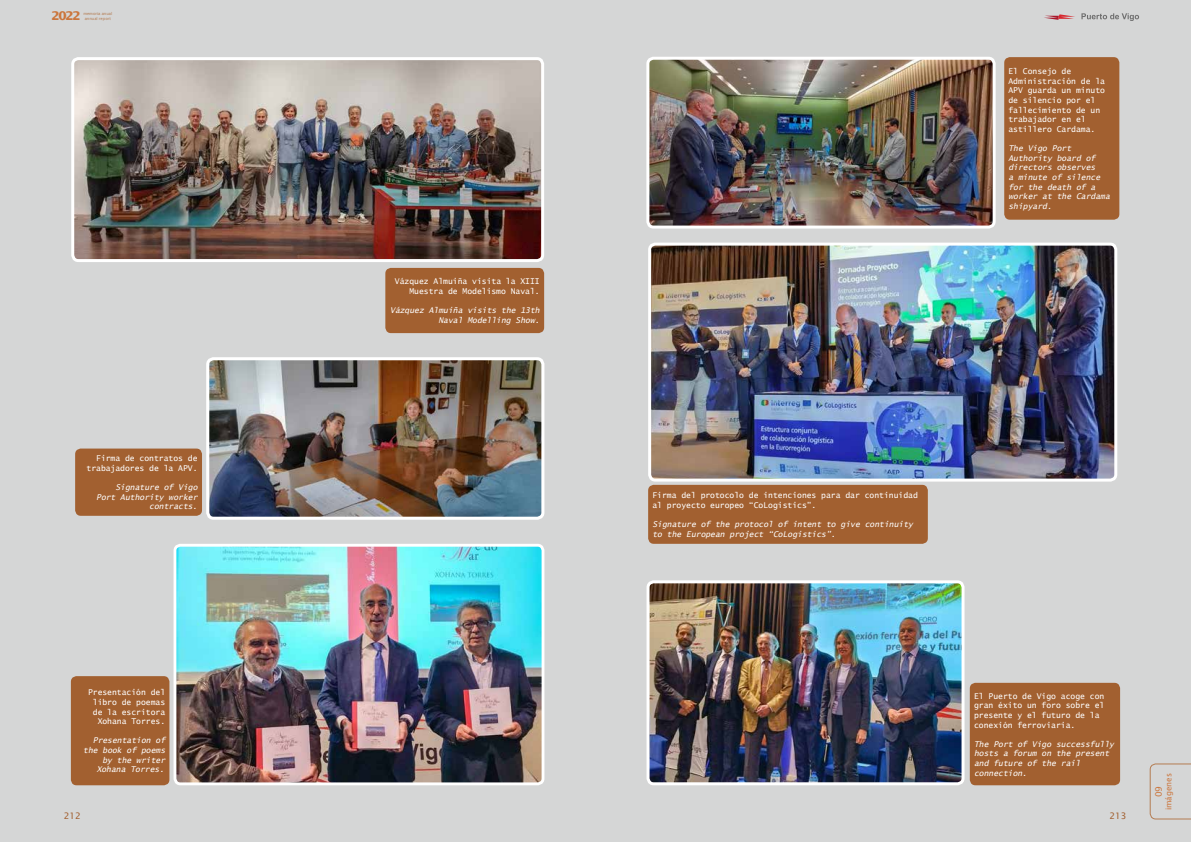
<style>
.page{position:relative;width:1191px;height:842px;background:#d5d6d6}
.page>*{position:absolute;margin:0;border:0;box-sizing:border-box;transform-origin:0 0}
.t1{font:700 12px "Lucida Sans";color:#cb763d}
.t2{font:9px "Lucida Sans";color:#a26030}
.t3{font:9px "Lucida Sans";color:#cb763d}
.t4{font:8px/9.6px "Lucida Sans Typewriter";color:#fff;text-align:right}
.t5{font:italic 8px/9.6px "Lucida Sans Typewriter";color:#fff;text-align:right}
.t6{font:8px "Lucida Sans";color:#cb763d}
.t7{font:4px/4.5px "Lucida Sans";color:#b47c52;text-align:center}
</style>
<div class="page">
<svg style="left:1149px;top:763px;width:42px;height:56px"></svg>
<svg style="left:1044px;top:14px;width:31px;height:6px"></svg>
<svg style="left:1081px;top:13px;width:58px;height:8px"></svg>
<img style="left:652px;top:247px;width:461px;height:231px">
<div style="left:648px;top:243px;width:469px;height:239px;border:3px solid #fff;border-radius:6px"></div>
<img style="left:210px;top:361px;width:330px;height:155px">
<div style="left:206px;top:357px;width:338px;height:163px;border:3px solid #fff;border-radius:6px"></div>
<img style="left:75px;top:61px;width:465px;height:197px">
<div style="left:71px;top:57px;width:473px;height:205px;border:3px solid #fff;border-radius:6px"></div>
<img style="left:650px;top:58px;width:344px;height:167px">
<div style="left:646px;top:57px;width:349px;height:172px;border:3px solid #fff;border-radius:6px"></div>
<img style="left:177px;top:545px;width:366px;height:239px">
<div style="left:173px;top:544px;width:371px;height:241px;border:3px solid #fff;border-radius:5px"></div>
<div style="left:385px;top:268px;width:159px;height:65px;background:#a26030;border-radius:6px"></div>
<div style="left:71px;top:676px;width:98px;height:109px;background:#a26030;border-radius:6px"></div>
<div style="left:969px;top:683px;width:151px;height:102px;background:#a26030;border-radius:6px"></div>
<div style="left:1004px;top:57px;width:115px;height:163px;background:#a26030;border-radius:6px"></div>
<div style="left:75px;top:449px;width:127px;height:67px;background:#a26030;border-radius:6px"></div>
<div style="left:648px;top:485px;width:279px;height:59px;background:#a26030;border-radius:6px"></div>
<img style="left:650px;top:584px;width:313px;height:200px">
<div style="left:646px;top:580px;width:318px;height:205px;border:3px solid #fff;border-radius:6px"></div>
<h1 class="t1" style="left:51px;top:9px;width:31px">2022</h1>
<p class="t7" style="left:83px;top:11px;width:30px">memoria anual annual report</p>
<p class="t4" style="left:395px;top:277px;width:146px">Vázquez Almuiña visita la XIII<br>Muestra de Modelismo Naval.</p>
<p class="t5" style="left:390px;top:305px;width:151px">Vázquez Almuiña visits the 13th<br>Naval Modelling Show.</p>
<p class="t4" style="left:87px;top:454px;width:112px">Firma de contratos de trabajadores de la APV.</p>
<p class="t5" style="left:96px;top:482px;width:103px">Signature of Vigo<br>Port Authority worker contracts.</p>
<p class="t4" style="left:652px;top:490px;width:267px;text-align:left">Firma del protocolo de intenciones para dar continuidad al proyecto europeo “CoLogistics”.</p>
<p class="t5" style="left:652px;top:519px;width:262px;text-align:left">Signature of the protocol of intent to give continuity to the European project “CoLogistics”.</p>
<p class="t4" style="left:1008px;top:67px;width:98px;text-align:left">El Consejo de<br>Administración de la<br>APV guarda un minuto de silencio por el fallecimiento de un trabajador en el astillero Cardama.</p>
<p class="t5" style="left:1008px;top:143px;width:103px;text-align:left">The Vigo Port<br>Authority board of directors observes<br>a minute of silence for the death of a worker at the Cardama shipyard.</p>
<p class="t4" style="left:88px;top:688px;width:79px">Presentación del libro de poemas de la escritora<br>Xohana Torres.</p>
<p class="t5" style="left:83px;top:736px;width:84px">Presentation of the book of poems by the writer<br>Xohana Torres.</p>
<p class="t4" style="left:974px;top:691px;width:132px;text-align:left">El Puerto de Vigo acoge con gran éxito un foro sobre el presente y el futuro de la conexión ferroviaria.</p>
<p class="t5" style="left:974px;top:739px;width:141px;text-align:left">The Port of Vigo successfully hosts a forum on the present and future of the rail connection.</p>
<p class="t2" style="left:64px;top:811px;width:19px">212</p>
<p class="t2" style="left:1109px;top:811px;width:19px">213</p>
<p class="t6" style="left:1164px;top:810px;width:39px;rotate:-90deg">imágenes</p>
<p class="t3" style="left:1153px;top:797px;width:13px;rotate:-90deg">09</p>
</div>
